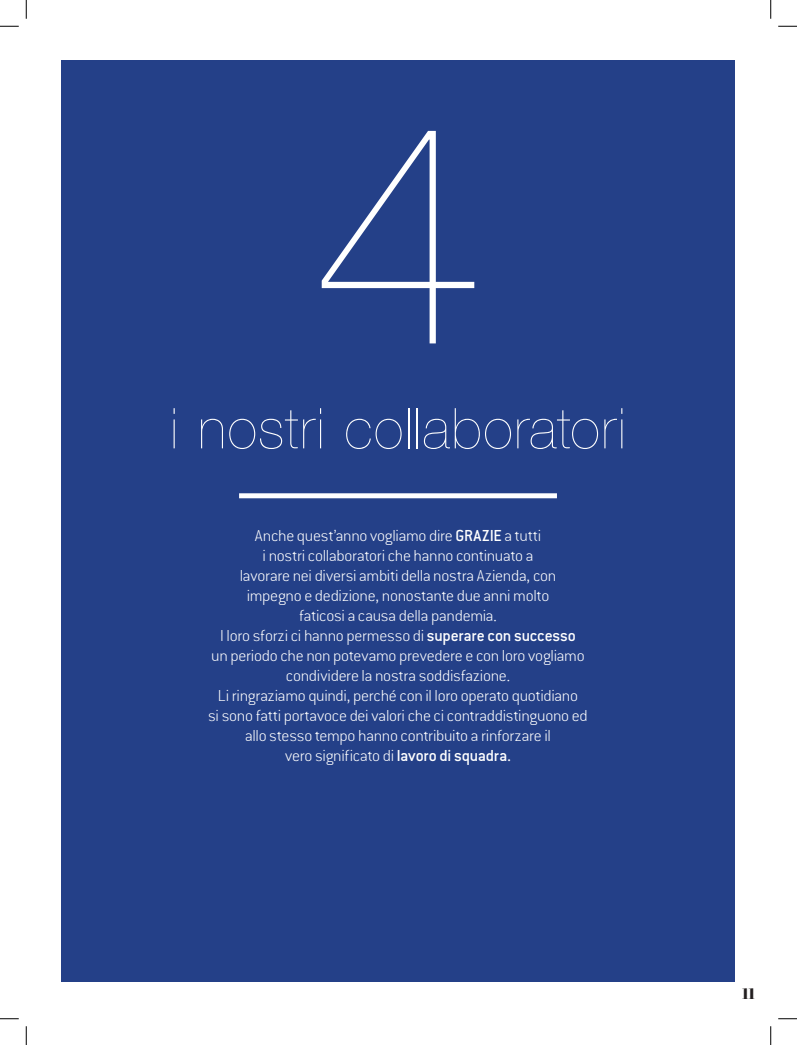
<style>
.page{position:relative;width:797px;height:1045px;background:#fff}
.page>*{position:absolute;margin:0;border:0;box-sizing:border-box;transform-origin:0 0}
.t1{font:200 312.5px "Helvetica Neue LT Std";color:#fff}
.t2{font:200 56.25px "Helvetica Neue LT Std";letter-spacing:.025em;color:#fff}
.t3{font:200 17.5px/20px "Conduit ITC";letter-spacing:-.015em;color:#fff;text-align:center}
.t4{font:15px "Abril Fatface";color:#231f20}
.s1{font-weight:500}
</style>
<div class="page">
<div style="left:61px;top:61px;width:673px;height:921px;background:#244088"></div>
<div style="left:239px;top:493px;width:318px;height:5px;background:#fff"></div>
<svg style="left:0;top:25px;width:19px;height:2px"></svg>
<svg style="left:778px;top:25px;width:19px;height:2px"></svg>
<svg style="left:0;top:1018px;width:19px;height:1px"></svg>
<svg style="left:778px;top:1018px;width:19px;height:1px"></svg>
<svg style="left:25px;top:0;width:2px;height:19px"></svg>
<svg style="left:25px;top:1026px;width:2px;height:19px"></svg>
<svg style="left:770px;top:0;width:1px;height:19px"></svg>
<svg style="left:770px;top:1026px;width:1px;height:19px"></svg>
<h1 class="t1" style="left:311px;top:52px;width:175px">4</h1>
<h2 class="t2" style="left:170px;top:396px;width:456px">i nostri collaboratori</h2>
<p class="t3" style="left:208px;top:525px;width:381px">Anche quest’anno vogliamo dire <span class="s1">GRAZIE</span> a tutti<br>i nostri collaboratori che hanno continuato a<br>lavorare nei diversi ambiti della nostra Azienda, con<br>impegno e dedizione, nonostante due anni molto<br>faticosi a causa della pandemia.<br>I loro sforzi ci hanno permesso di <span class="s1">superare con successo<br></span>un periodo che non potevamo prevedere e con loro vogliamo condividere la nostra soddisfazione.<br>Li ringraziamo quindi, perché con il loro operato quotidiano<br>si sono fatti portavoce dei valori che ci contraddistinguono ed allo stesso tempo hanno contribuito a rinforzare il<br>vero significato di <span class="s1">lavoro di squadra.</span></p>
<p class="t4" style="left:742px;top:983px;width:14px">11</p>
</div>
